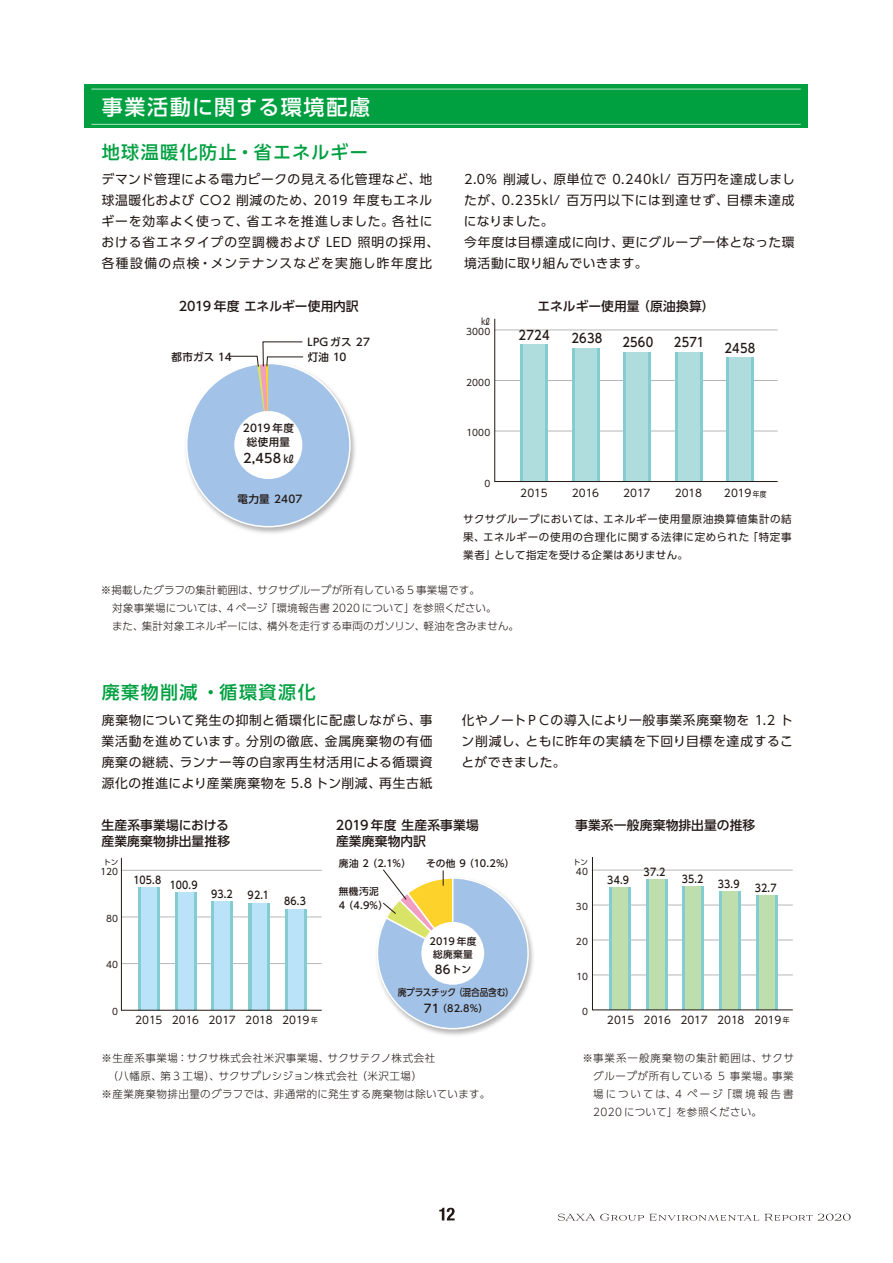
<style>
.page{position:relative;width:893px;height:1263px;background:#fff}
.page>*{position:absolute;margin:0;border:0;box-sizing:border-box;transform-origin:0 0}
.t1{font:500 21px "UD Shin Go Pro";letter-spacing:.08em;color:#fff}
.t2{font:500 18px "UD Shin Go Pro";letter-spacing:.08em;color:#00a041}
.t3{font:12.75px/21px "UD Shin Go Pro";letter-spacing:.055em;color:#221815}
.t4{font:500 12.75px/16.5px "UD Shin Go Pro";letter-spacing:.015em;color:#221815}
.t5{font:500 12.75px "UD Shin Go Pro";letter-spacing:.015em;color:#221815;scale:.9 1}
.t6{font:500 11.7px "UD Shin Go Pro";color:#221815}
.t7{font:300 10.5px/18px "UD Shin Go Pro";letter-spacing:.025em;color:#221815;text-align:justify}
.t8{font:10.5px/18px "UD Shin Go Pro";letter-spacing:.02em;color:#221815;text-align:justify}
.t9{font:300 10.5px/18px "UD Shin Go Pro";letter-spacing:.045em;color:#221815}
.t10{font:10.5px "UD Shin Go Pro";letter-spacing:-.01em;color:#221815}
.t11{font:500 10.5px "UD Shin Go Pro";letter-spacing:.02em;color:#221815;scale:.9 1}
.t12{font:500 10.5px/13.5px "UD Shin Go Pro";letter-spacing:.02em;color:#221815;text-align:center}
.t13{font:500 9.75px/14.5px "UD Shin Go Pro";letter-spacing:-.005em;color:#221815}
.t14{font:500 9.75px/15.6px "UD Shin Go Pro";letter-spacing:-.03em;color:#221815;text-align:center;scale:.9 1}
.t15{font:500 9.75px/12.5px "UD Shin Go Pro";letter-spacing:.035em;color:#221815;text-align:center}
.t16{font:9px "UD Shin Go Pro";letter-spacing:.015em;color:#221815}
.t17{font:7.5px "UD Shin Go Pro";color:#221815}
.s1{font-size:10.5px}
.s2{font-size:7.5px}
.s3{font-size:9.75px}
.s4{font-size:11.7px}
</style>
<div class="page">
<div style="left:84px;top:85px;width:724px;height:43px;background:#00a041"></div>
<hr style="left:91px;top:89px;width:710px;height:1px;background:#fff">
<hr style="left:91px;top:124px;width:710px;height:1px;background:#fff">
<img style="left:242px;top:423px;width:113px;height:110px">
<svg style="left:186px;top:341px;width:165px;height:187px"></svg>
<img style="left:427px;top:935px;width:106px;height:100px">
<svg style="left:377px;top:869px;width:153px;height:161px"></svg>
<svg style="left:494px;top:318px;width:284px;height:164px"></svg>
<svg style="left:121px;top:857px;width:201px;height:154px"></svg>
<svg style="left:592px;top:857px;width:201px;height:154px"></svg>
<svg style="left:439px;top:1208px;width:16px;height:12px"></svg>
<svg style="left:558px;top:1214px;width:293px;height:7px"></svg>
<h1 class="t1" style="left:102px;top:90px;width:270px">事業活動に関する環境配慮</h1>
<h2 class="t2" style="left:102px;top:138px;width:268px">地球温暖化防止・省エネルギー</h2>
<p class="t3" style="left:101px;top:169px;width:339px">デマンド管理による電力ピークの見える化管理など、地球温暖化および CO2 削減のため、2019 年度もエネルギーを効率よく使って、省エネを推進しました。各社における省エネタイプの空調機および LED 照明の採用、各種設備の点検・メンテナンスなどを実施し昨年度比</p>
<p class="t4" style="left:179px;top:298px;width:181px">2019 年度 エネルギー使用内訳</p>
<p class="t12" style="left:171px;top:350px;width:62px">都市ガス 14</p>
<p class="t12" style="left:308px;top:333px;width:64px;line-height:15.8px;text-align:left">LPG ガス 27灯油 10</p>
<p class="t12" style="left:243px;top:421px;width:53px">2019 年度総使用量</p>
<p class="t4" style="left:243px;top:450px;width:52px">2,458 <span class="s1">㎘</span></p>
<p class="t12" style="left:238px;top:492px;width:66px">電力量 2407</p>
<p class="t3" style="left:464px;top:169px;width:333px">2.0% 削減し、原単位で 0.240kl/ 百万円を達成しましたが、0.235kl/ 百万円以下には到達せず、目標未達成になりました。<br>今年度は目標達成に向け、更にグループ一体となった環境活動に取り組んでいきます。</p>
<p class="t16" style="left:481px;top:314px;width:10px">㎘</p>
<p class="t16" style="left:466px;top:324px;width:26px">3000</p>
<p class="t16" style="left:466px;top:375px;width:26px">2000</p>
<p class="t16" style="left:467px;top:425px;width:25px">1000</p>
<p class="t16" style="left:484px;top:476px;width:7px">0</p>
<p class="t4" style="left:538px;top:298px;width:179px">エネルギー使用量（原油換算）</p>
<p class="t5" style="left:519px;top:325px;width:36px">2724</p>
<p class="t5" style="left:571px;top:328px;width:36px">2638</p>
<p class="t5" style="left:622px;top:332px;width:36px">2560</p>
<p class="t5" style="left:674px;top:332px;width:36px">2571</p>
<p class="t5" style="left:724px;top:338px;width:36px">2458</p>
<p class="t8" style="left:520px;top:484px;width:29px">2015</p>
<p class="t8" style="left:572px;top:484px;width:29px">2016</p>
<p class="t8" style="left:623px;top:484px;width:29px">2017</p>
<p class="t8" style="left:675px;top:484px;width:29px">2018</p>
<p class="t8" style="left:724px;top:484px;width:44px">2019 <span class="s2">年度</span></p>
<p class="t8" style="left:463px;top:509px;width:330px">サクサグループにおいては、エネルギー使用量原油換算値集計の結果、エネルギーの使用の合理化に関する法律に定められた「特定事業者」として指定を受ける企業はありません。</p>
<p class="t7" style="left:101px;top:580px;width:420px;text-align:left">※掲載したグラフの集計範囲は、サクサグループが所有している 5 事業場です。<br>　対象事業場については、4 ページ「環境報告書 2020 について」を参照ください。<br>　また、集計対象エネルギーには、構外を走行する車両のガソリン、軽油を含みません。</p>
<h2 class="t2" style="left:102px;top:678px;width:235px">廃棄物削減 ・循環資源化　</h2>
<p class="t3" style="left:102px;top:709px;width:332px;text-align:justify">廃棄物について発生の抑制と循環化に配慮しながら、事業活動を進めています。分別の徹底、金属廃棄物の有価廃棄の継続、ランナー等の自家再生材活用による循環資源化の推進により産業廃棄物を 5.8 トン削減、再生古紙</p>
<p class="t3" style="left:462px;top:709px;width:333px;text-align:justify">化やノートＰＣの導入により一般事業系廃棄物を 1.2 トン削減し、ともに昨年の実績を下回り目標を達成することができました。</p>
<p class="t4" style="left:101px;top:816px;width:130px">生産系事業場における産業廃棄物排出量推移</p>
<p class="t4" style="left:336px;top:816px;width:144px">2019 年度 生産系事業場産業廃棄物内訳</p>
<p class="t4" style="left:575px;top:816px;width:182px">事業系一般廃棄物排出量の推移</p>
<p class="t17" style="left:103px;top:856px;width:16px">トン</p>
<p class="t16" style="left:101px;top:864px;width:19px">120</p>
<p class="t16" style="left:106px;top:911px;width:14px">80</p>
<p class="t16" style="left:106px;top:958px;width:14px">40</p>
<p class="t16" style="left:112px;top:1004px;width:7px">0</p>
<p class="t11" style="left:134px;top:871px;width:32px">105.8</p>
<p class="t11" style="left:170px;top:877px;width:32px">100.9</p>
<p class="t11" style="left:211px;top:886px;width:26px">93.2</p>
<p class="t11" style="left:248px;top:886px;width:25px">92.1</p>
<p class="t11" style="left:284px;top:893px;width:26px">86.3</p>
<p class="t10" style="left:135px;top:1011px;width:184px">2015 2016 2017 2018 2019 <span class="s2">年</span></p>
<p class="t13" style="left:339px;top:855px;width:74px">廃油 2（2.1%）</p>
<p class="t13" style="left:339px;top:883px;width:51px">無機汚泥<br>4（4.9%）</p>
<p class="t13" style="left:426px;top:855px;width:90px">その他 9（10.2%）</p>
<p class="t15" style="left:429px;top:935px;width:49px">2019 年度総廃棄量</p>
<p class="t6" style="left:435px;top:960px;width:38px">86<span class="s3">トン</span></p>
<p class="t14" style="left:398px;top:984px;width:131px">廃プラスチック（混合品含む）<br><span class="s4">71</span>（82.8%）</p>
<p class="t17" style="left:573px;top:856px;width:16px">トン</p>
<p class="t16" style="left:576px;top:864px;width:14px">40</p>
<p class="t16" style="left:576px;top:899px;width:14px">30</p>
<p class="t16" style="left:576px;top:934px;width:14px">20</p>
<p class="t16" style="left:576px;top:969px;width:13px">10</p>
<p class="t16" style="left:582px;top:1004px;width:7px">0</p>
<p class="t11" style="left:607px;top:872px;width:26px">34.9</p>
<p class="t11" style="left:644px;top:863px;width:26px">37.2</p>
<p class="t11" style="left:682px;top:870px;width:26px">35.2</p>
<p class="t11" style="left:718px;top:875px;width:26px">33.9</p>
<p class="t11" style="left:755px;top:879px;width:26px">32.7</p>
<p class="t10" style="left:607px;top:1011px;width:184px">2015 2016 2017 2018 2019 <span class="s2">年</span></p>
<p class="t9" style="left:102px;top:1048px;width:390px">※生産系事業場：サクサ株式会社米沢事業場、サクサテクノ株式会社<br>　（八幡原、第 3 工場）、サクサプレシジョン株式会社（米沢工場）<br>※産業廃棄物排出量のグラフでは、非通常的に発生する廃棄物は除いています。</p>
<p class="t7" style="left:593px;top:1048px;width:202px;text-indent:-11px">※事業系一般廃棄物の集計範囲は、サクサグループが所有している 5 事業場。事業場については、4 ページ「環境報告書2020 について」を参照ください。</p>
</div>
